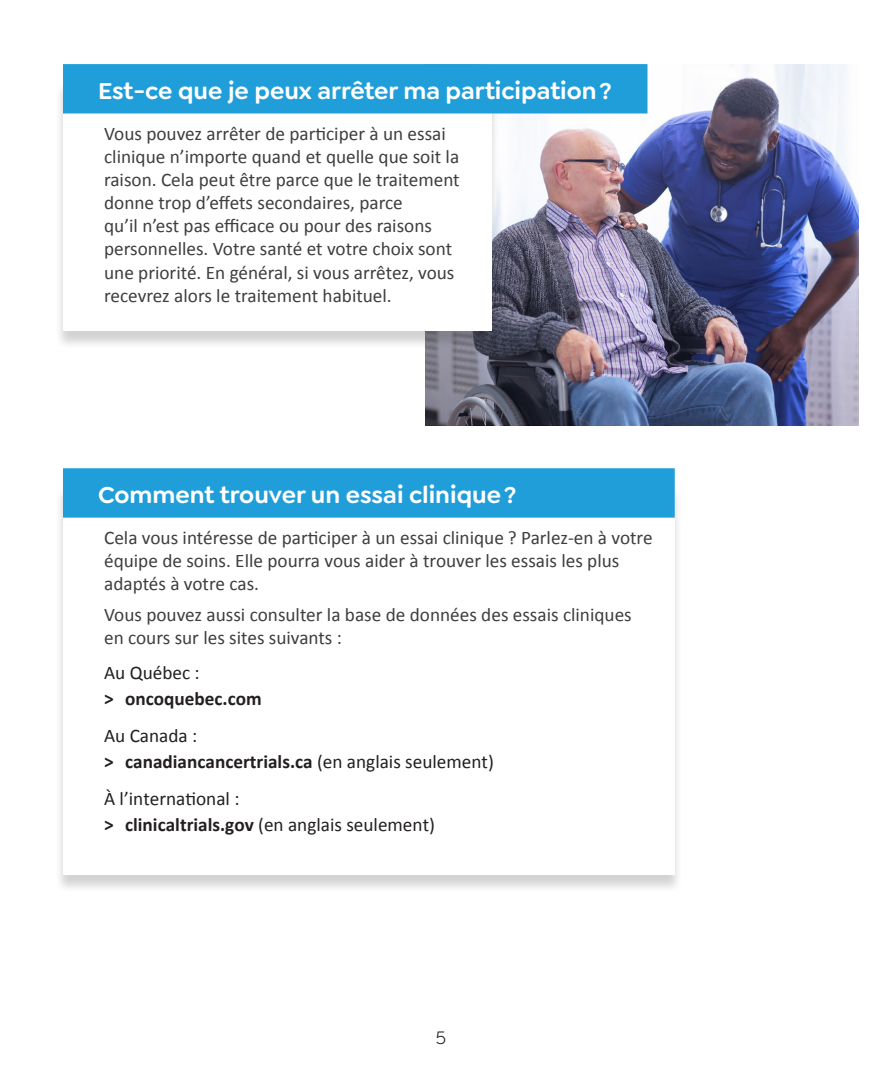
<style>
.page{position:relative;width:882px;height:1071px;background:#fff}
.page>*{position:absolute;margin:0;border:0;box-sizing:border-box;transform-origin:0 0}
.t1{font:600 24.5px "Goldplay";color:#fff}
.t2{font:19.25px/23.1px "Calibri";color:#3e3e3f}
.t3{font:19.25px/26.2px "Calibri";color:#231f20}
.t4{font:700 19.25px "Calibri";color:#231f20}
.t5{font:19.25px "Goldplay";color:#231f20}
.s1{font-weight:700}
</style>
<div class="page">
<img style="left:425px;top:64px;width:433px;height:361px">
<div style="left:55px;top:82px;width:444px;height:268px;background:#231f20;opacity:.2"></div>
<div style="left:63px;top:79px;width:428px;height:251px;background:#fff"></div>
<div style="left:63px;top:64px;width:585px;height:49px;background:#209ed9"></div>
<div style="left:55px;top:486px;width:628px;height:408px;background:#231f20;opacity:.2"></div>
<div style="left:63px;top:483px;width:612px;height:391px;background:#fff"></div>
<div style="left:63px;top:468px;width:612px;height:50px;background:#209ed9"></div>
<p class="t1" style="left:98px;top:75px;width:516px">Est-ce que je peux arrêter ma participation?</p>
<p class="t2" style="left:104px;top:122px;width:357px">Vous pouvez arrêter de participer à un essai clinique n’importe quand et quelle que soit la raison. Cela peut être parce que le traitement donne trop d’effets secondaires, parce<br>qu’il n’est pas efficace ou pour des raisons personnelles. Votre santé et votre choix sont une priorité. En général, si vous arrêtez, vous recevrez alors le traitement habituel.</p>
<p class="t1" style="left:98px;top:480px;width:420px">Comment trouver un essai clinique?</p>
<p class="t2" style="left:104px;top:526px;width:550px">Cela vous intéresse de participer à un essai clinique ? Parlez-en à votre équipe de soins. Elle pourra vous aider à trouver les essais les plus adaptés à votre cas.</p>
<p class="t2" style="left:104px;top:603px;width:529px">Vous pouvez aussi consulter la base de données des essais cliniques en cours sur les sites suivants :</p>
<p class="t3" style="left:104px;top:659px;width:97px">Au Québec :</p>
<p class="t4" style="left:104px;top:686px;width:159px">&gt; oncoquebec.com</p>
<p class="t3" style="left:104px;top:722px;width:391px">Au Canada :<br><span class="s1">&gt; canadiancancertrials.ca</span> (en anglais seulement)</p>
<p class="t3" style="left:104px;top:785px;width:332px">À l’international :<br><span class="s1">&gt; clinicaltrials.gov</span> (en anglais seulement)</p>
<p class="t5" style="left:436px;top:1026px;width:12px">5</p>
</div>
